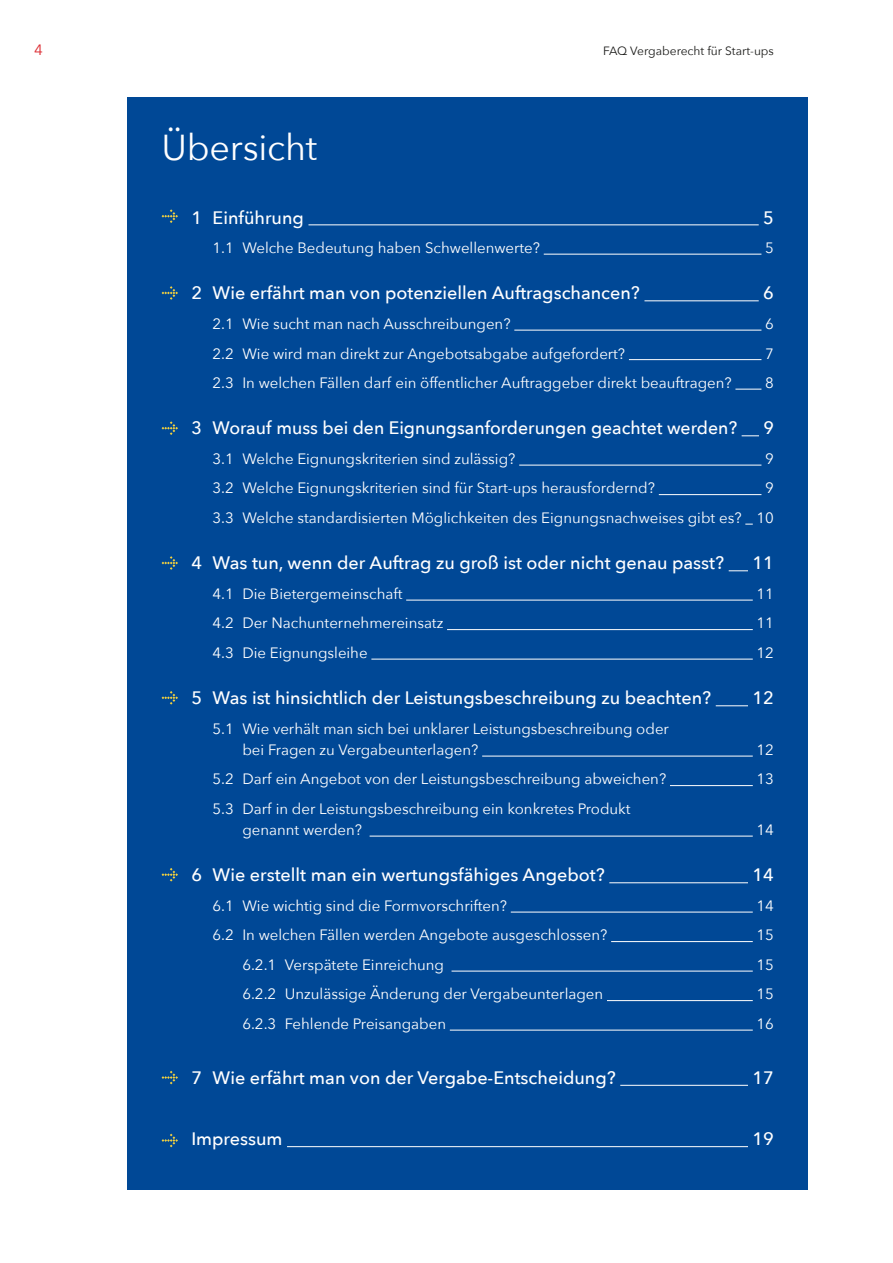
<style>
.page{position:relative;width:893px;height:1263px;background:#fff}
.page>*{position:absolute;margin:0;border:0;box-sizing:border-box;transform-origin:0 0}
.Inhalt_H1-TOC{font:36px "Avenir Next";letter-spacing:-.005em;color:#fff}
.t1{font:500 18px "Avenir Next";color:#fff}
.t2{font:15px/21px "Avenir Next";color:#fff}
.t3{font:15px "Avenir Next";color:#dc2d33}
.t4{font:12px "Avenir Next";color:#1a1a18}
</style>
<div class="page">
<div style="left:128px;top:97px;width:680px;height:1092px;background:#004896"></div>
<hr style="left:308px;top:224px;width:451px;height:1px;background:#fff">
<hr style="left:544px;top:254px;width:217px;height:1px;background:#fff">
<hr style="left:644px;top:300px;width:115px;height:1px;background:#fff">
<hr style="left:514px;top:330px;width:247px;height:1px;background:#fff">
<hr style="left:629px;top:359px;width:132px;height:1px;background:#fff">
<svg style="left:735px;top:389px;width:26px;height:1px"></svg>
<svg style="left:742px;top:435px;width:17px;height:1px"></svg>
<hr style="left:519px;top:465px;width:242px;height:1px;background:#fff">
<hr style="left:659px;top:494px;width:102px;height:1px;background:#fff">
<svg style="left:729px;top:570px;width:19px;height:1px"></svg>
<hr style="left:406px;top:600px;width:347px;height:1px;background:#fff">
<hr style="left:447px;top:629px;width:306px;height:1px;background:#fff">
<hr style="left:371px;top:659px;width:382px;height:1px;background:#fff">
<hr style="left:716px;top:705px;width:32px;height:1px;background:#fff">
<hr style="left:482px;top:756px;width:271px;height:1px;background:#fff">
<hr style="left:670px;top:785px;width:83px;height:1px;background:#fff">
<hr style="left:370px;top:836px;width:383px;height:1px;background:#fff">
<hr style="left:609px;top:882px;width:139px;height:1px;background:#fff">
<hr style="left:511px;top:912px;width:242px;height:1px;background:#fff">
<hr style="left:611px;top:941px;width:142px;height:1px;background:#fff">
<hr style="left:451px;top:971px;width:302px;height:1px;background:#fff">
<hr style="left:607px;top:1000px;width:146px;height:1px;background:#fff">
<hr style="left:450px;top:1030px;width:303px;height:1px;background:#fff">
<hr style="left:620px;top:1085px;width:128px;height:1px;background:#fff">
<hr style="left:287px;top:1146px;width:461px;height:1px;background:#fff">
<svg style="left:162px;top:209px;width:16px;height:14px"></svg>
<svg style="left:162px;top:286px;width:16px;height:14px"></svg>
<svg style="left:162px;top:421px;width:16px;height:14px"></svg>
<svg style="left:162px;top:556px;width:16px;height:14px"></svg>
<svg style="left:162px;top:691px;width:16px;height:14px"></svg>
<svg style="left:162px;top:868px;width:16px;height:13px"></svg>
<svg style="left:162px;top:1134px;width:16px;height:13px"></svg>
<svg style="left:162px;top:1071px;width:16px;height:13px"></svg>
<p class="t3" style="left:34px;top:37px;width:10px">4</p>
<p class="t4" style="left:603px;top:41px;width:172px">FAQ Vergaberecht für Start-ups</p>
<h1 class="Inhalt_H1-TOC" style="left:162px;top:117px;width:157px">Übersicht</h1>
<p class="t1" style="left:191px;top:202px;width:114px">1 Einführung</p>
<p class="t1" style="left:763px;top:202px;width:12px">5</p>
<p class="t2" style="left:213px;top:237px;width:329px">1.1 Welche Bedeutung haben Schwellenwerte?</p>
<p class="t2" style="left:765px;top:237px;width:10px">5</p>
<p class="t1" style="left:191px;top:278px;width:450px">2 Wie erfährt man von potenziellen Auftragschancen?</p>
<p class="t1" style="left:763px;top:278px;width:12px">6</p>
<p class="t2" style="left:213px;top:313px;width:299px">2.1 Wie sucht man nach Ausschreibungen?</p>
<p class="t2" style="left:765px;top:313px;width:10px">6</p>
<p class="t2" style="left:213px;top:342px;width:414px">2.2 Wie wird man direkt zur Angebotsabgabe aufgefordert?</p>
<p class="t2" style="left:765px;top:342px;width:10px">7</p>
<p class="t2" style="left:213px;top:372px;width:521px">2.3 In welchen Fällen darf ein öffentlicher Auftraggeber direkt beauftragen?</p>
<p class="t2" style="left:765px;top:372px;width:10px">8</p>
<p class="t1" style="left:191px;top:413px;width:547px">3 Worauf muss bei den Eignungsanforderungen geachtet werden?</p>
<p class="t1" style="left:763px;top:413px;width:12px">9</p>
<p class="t2" style="left:213px;top:448px;width:304px">3.1 Welche Eignungskriterien sind zulässig?</p>
<p class="t2" style="left:765px;top:448px;width:10px">9</p>
<p class="t2" style="left:213px;top:477px;width:444px">3.2 Welche Eignungskriterien sind für Start-ups herausfordernd?</p>
<p class="t2" style="left:765px;top:477px;width:10px">9</p>
<p class="t2" style="left:213px;top:507px;width:563px">3.3 Welche standardisierten Möglichkeiten des Eignungsnachweises gibt es? 10</p>
<p class="t1" style="left:191px;top:548px;width:534px">4 Was tun, wenn der Auftrag zu groß ist oder nicht genau passt?</p>
<p class="t1" style="left:752px;top:548px;width:23px">11</p>
<p class="t2" style="left:213px;top:583px;width:191px">4.1 Die Bietergemeinschaft</p>
<p class="t2" style="left:756px;top:583px;width:19px">11</p>
<p class="t2" style="left:213px;top:612px;width:232px">4.2 Der Nachunternehmereinsatz</p>
<p class="t2" style="left:756px;top:612px;width:19px">11</p>
<p class="t2" style="left:213px;top:642px;width:157px">4.3 Die Eignungsleihe</p>
<p class="t2" style="left:756px;top:642px;width:19px">12</p>
<p class="t1" style="left:191px;top:683px;width:521px">5 Was ist hinsichtlich der Leistungsbeschreibung zu beachten?</p>
<p class="t1" style="left:752px;top:683px;width:23px">12</p>
<p class="t2" style="left:242px;top:718px;width:428px;text-indent:-30px">5.1 Wie verhält man sich bei unklarer Leistungsbeschreibung oder bei Fragen zu Vergabeunterlagen?</p>
<p class="t2" style="left:756px;top:739px;width:19px">12</p>
<p class="t2" style="left:213px;top:768px;width:455px">5.2 Darf ein Angebot von der Leistungsbeschreibung abweichen?</p>
<p class="t2" style="left:756px;top:768px;width:19px">13</p>
<p class="t2" style="left:242px;top:798px;width:390px;text-indent:-30px">5.3 Darf in der Leistungsbeschreibung ein konkretes Produkt genannt werden?</p>
<p class="t2" style="left:756px;top:819px;width:19px">14</p>
<p class="t1" style="left:191px;top:860px;width:415px">6 Wie erstellt man ein wertungsfähiges Angebot?</p>
<p class="t1" style="left:752px;top:860px;width:23px">14</p>
<p class="t2" style="left:213px;top:894px;width:296px">6.1 Wie wichtig sind die Formvorschriften?</p>
<p class="t2" style="left:756px;top:894px;width:19px">14</p>
<p class="t2" style="left:213px;top:924px;width:396px">6.2 In welchen Fällen werden Angebote ausgeschlossen?</p>
<p class="t2" style="left:756px;top:924px;width:19px">15</p>
<p class="t2" style="left:242px;top:953px;width:203px">6.2.1 Verspätete Einreichung</p>
<p class="t2" style="left:756px;top:953px;width:19px">15</p>
<p class="t2" style="left:242px;top:983px;width:362px">6.2.2 Unzulässige Änderung der Vergabeunterlagen</p>
<p class="t2" style="left:756px;top:983px;width:19px">15</p>
<p class="t2" style="left:242px;top:1012px;width:205px">6.2.3 Fehlende Preisangaben</p>
<p class="t2" style="left:756px;top:1012px;width:19px">16</p>
<p class="t1" style="left:191px;top:1062px;width:426px">7 Wie erfährt man von der Vergabe-Entscheidung?</p>
<p class="t1" style="left:752px;top:1062px;width:23px">17</p>
<p class="t1" style="left:191px;top:1124px;width:93px">Impressum</p>
<p class="t1" style="left:752px;top:1124px;width:23px">19</p>
</div>
